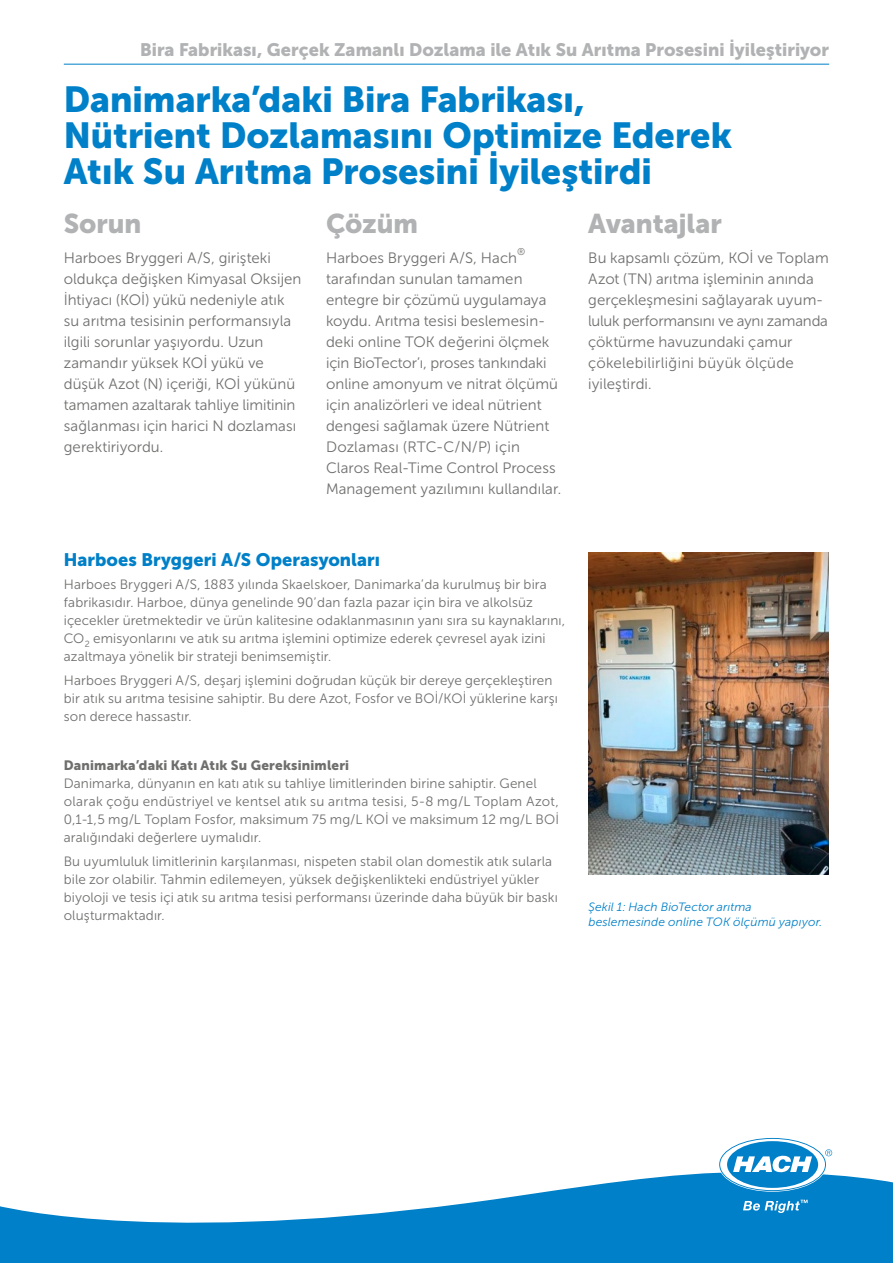
<style>
.page{position:relative;width:893px;height:1263px;background:#fff}
.page>*{position:absolute;margin:0;border:0;box-sizing:border-box;transform-origin:0 0}
.t1{font:36px/36px "Museo Sans Cyrl 900";color:#0080c8}
.t2{font:27px "Museo Sans Cyrl 900";color:#b1b2b3}
.t3{font:18px "Museo Sans Cyrl 900";color:#b1b2b3}
.t4{font:18px "Museo Sans Cyrl 900";color:#0080c8}
.t5{font:15px/21px "Museo Sans Cyrl 300";letter-spacing:.005em;color:#6f6f6e}
.t6{font:13.5px/18px "Museo Sans Cyrl 300";letter-spacing:.01em;color:#6f6f6e}
.t7{font:13.5px "Museo Sans Cyrl 900";letter-spacing:.015em;color:#6f6f6e}
.t8{font:italic 12px/15px "Museo Sans Cyrl 300";letter-spacing:.015em;color:#0080c8}
.t9{font:9.9px "Museo Sans Cyrl 300";color:#6f6f6e}
</style>
<div class="page">
<hr style="left:64px;top:64px;width:765px;height:1px;background:#0080c8">
<img style="left:588px;top:553px;width:241px;height:322px">
<svg style="left:0;top:1172px;width:893px;height:91px;fill:#0080c8"></svg>
<svg style="left:720px;top:1139px;width:112px;height:51px"></svg>
<svg style="left:743px;top:1200px;width:65px;height:13px"></svg>
<h3 class="t3" style="left:140px;top:39px;width:691px">Bira Fabrikası, Gerçek Zamanlı Dozlama ile Atık Su Arıtma Prosesini İyileştiriyor</h3>
<h1 class="t1" style="left:64px;top:81px;width:670px">Danimarka’daki Bira Fabrikası,<br>Nütrient Dozlamasını Optimize Ederek<br>Atık Su Arıtma Prosesini İyileştirdi</h1>
<h2 class="t2" style="left:64px;top:208px;width:79px">Sorun</h2>
<p class="t5" style="left:64px;top:247px;width:239px">Harboes Bryggeri A/S, girişteki oldukça değişken Kimyasal Oksijen<br>İhtiyacı (KOİ) yükü nedeniyle atık su arıtma tesisinin performansıyla ilgili sorunlar yaşıyordu. Uzun zamandır yüksek KOİ yükü ve düşük Azot (N) içeriği, KOİ yükünü tamamen azaltarak tahliye limitinin sağlanması için harici N dozlaması gerektiriyordu.</p>
<h2 class="t2" style="left:326px;top:208px;width:94px">Çözüm</h2>
<p class="t5" style="left:326px;top:247px;width:193px">Harboes Bryggeri A/S, Hach</p>
<p class="t9" style="left:517px;top:247px;width:10px">®</p>
<p class="t5" style="left:326px;top:268px;width:237px">tarafından sunulan tamamen entegre bir çözümü uygulamaya koydu. Arıtma tesisi beslemesin&shy;deki online TOK değerini ölçmek için BioTector’ı, proses tankındaki online amonyum ve nitrat ölçümü için analizörleri ve ideal nütrient dengesi sağlamak üzere Nütrient Dozlaması (RTC-C/N/P) için Claros Real-Time Control Process Management yazılımını kullandılar.</p>
<h3 class="t4" style="left:64px;top:550px;width:318px">Harboes Bryggeri A/S Operasyonları</h3>
<p class="t6" style="left:64px;top:575px;width:503px">Harboes Bryggeri A/S, 1883 yılında Skaelskoer, Danimarka’da kurulmuş bir bira fabrikasıdır. Harboe, dünya genelinde 90’dan fazla pazar için bira ve alkolsüz içecekler üretmektedir ve ürün kalitesine odaklanmasının yanı sıra su kaynaklarını, CO<sub>2</sub> emisyonlarını ve atık su arıtma işlemini optimize ederek çevresel ayak izini azaltmaya yönelik bir strateji benimsemiştir.</p>
<p class="t6" style="left:64px;top:672px;width:496px">Harboes Bryggeri A/S, deşarj işlemini doğrudan küçük bir dereye gerçekleştiren bir atık su arıtma tesisine sahiptir. Bu dere Azot, Fosfor ve BOİ/KOİ yüklerine karşı son derece hassastır.</p>
<p class="t7" style="left:64px;top:758px;width:287px">Danimarka’daki Katı Atık Su Gereksinimleri</p>
<p class="t6" style="left:64px;top:774px;width:497px">Danimarka, dünyanın en katı atık su tahliye limitlerinden birine sahiptir. Genel olarak çoğu endüstriyel ve kentsel atık su arıtma tesisi, 5-8 mg/L Toplam Azot, 0,1-1,5 mg/L Toplam Fosfor, maksimum 75 mg/L KOİ ve maksimum 12 mg/L BOİ aralığındaki değerlere uymalıdır.</p>
<p class="t6" style="left:64px;top:853px;width:495px">Bu uyumluluk limitlerinin karşılanması, nispeten stabil olan domestik atık sularla bile zor olabilir. Tahmin edilemeyen, yüksek değişkenlikteki endüstriyel yükler biyoloji ve tesis içi atık su arıtma tesisi performansı üzerinde daha büyük bir baskı oluşturmaktadır.</p>
<h2 class="t2" style="left:588px;top:208px;width:135px">Avantajlar</h2>
<p class="t5" style="left:588px;top:247px;width:242px">Bu kapsamlı çözüm, KOİ ve Toplam<br>Azot (TN) arıtma işleminin anında gerçekleşmesini sağlayarak uyum&shy;luluk performansını ve aynı zamanda çöktürme havuzundaki çamur çökelebilirliğini büyük ölçüde iyileştirdi.</p>
<p class="t8" style="left:588px;top:899px;width:235px">Şekil 1: Hach BioTector arıtma beslemesinde online TOK ölçümü yapıyor.</p>
</div>
